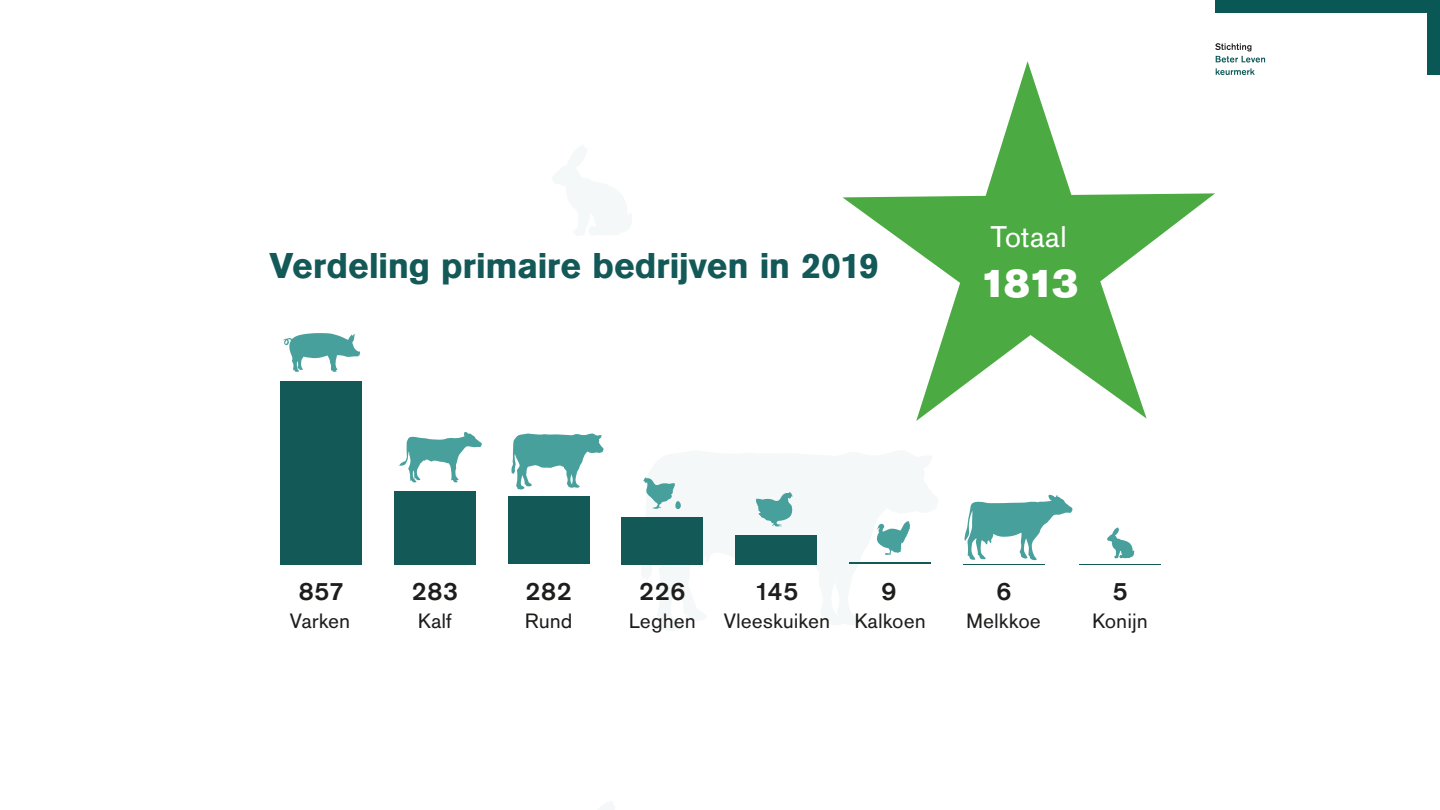
<style>
.page{position:relative;width:1440px;height:810px;background:#fff}
.page>*{position:absolute;margin:0;border:0;box-sizing:border-box;transform-origin:0 0}
.t1{font:900 41.85px "Dierenbescherming Sans";color:#fff}
.t2{font:700 37.5px "Dierenbescherming Sans";color:#135958}
.t3{font:31.35px "Dierenbescherming Sans";color:#fff}
.t4{font:26.1px "Dierenbescherming Sans Demi";color:#1d1d1b}
.t5{font:21.75px "Dierenbescherming Sans";color:#1d1d1b}
</style>
<div class="page">
<svg style="left:641px;top:491px;width:290px;height:74px;fill:#f5f8f8"></svg>
<svg style="left:843px;top:61px;width:372px;height:360px"></svg>
<div style="left:280px;top:381px;width:82px;height:183px;background:#135958"></div>
<div style="left:394px;top:491px;width:82px;height:73px;background:#135958"></div>
<div style="left:508px;top:497px;width:82px;height:67px;background:#135958"></div>
<div style="left:621px;top:517px;width:82px;height:47px;background:#135958"></div>
<div style="left:735px;top:535px;width:82px;height:29px;background:#135958"></div>
<hr style="left:849px;top:563px;width:82px;height:1px;background:#135958">
<hr style="left:1079px;top:564px;width:82px;height:1px;background:#135958">
<hr style="left:963px;top:564px;width:81px;height:1px;background:#135958">
<svg style="left:398px;top:432px;width:84px;height:51px"></svg>
<svg style="left:1107px;top:527px;width:28px;height:31px"></svg>
<svg style="left:511px;top:433px;width:93px;height:57px"></svg>
<svg style="left:283px;top:333px;width:77px;height:39px"></svg>
<svg style="left:756px;top:492px;width:37px;height:35px"></svg>
<svg style="left:643px;top:477px;width:38px;height:32px"></svg>
<svg style="left:875px;top:521px;width:35px;height:34px"></svg>
<svg style="left:965px;top:495px;width:108px;height:65px"></svg>
<div style="left:1215px;top:0;width:225px;height:12px;background:#0a5856"></div>
<div style="left:1427px;top:0;width:13px;height:75px;background:#0a5856"></div>
<svg style="left:1215px;top:43px;width:50px;height:32px"></svg>
<h2 class="t2" style="left:270px;top:237px;width:610px">Verdeling primaire bedrijven in 2019</h2>
<h3 class="t3" style="left:991px;top:213px;width:78px">Totaal</h3>
<h1 class="t1" style="left:980px;top:252px;width:100px">1813</h1>
<p class="t4" style="left:299px;top:572px;width:47px">857</p>
<p class="t4" style="left:411px;top:572px;width:48px">283</p>
<p class="t4" style="left:525px;top:572px;width:48px">282</p>
<p class="t4" style="left:639px;top:572px;width:48px">226</p>
<p class="t4" style="left:754px;top:572px;width:47px">145</p>
<p class="t4" style="left:881px;top:572px;width:17px">9</p>
<p class="t4" style="left:1113px;top:572px;width:17px">5</p>
<p class="t5" style="left:290px;top:605px;width:62px">Varken</p>
<p class="t5" style="left:418px;top:605px;width:36px">Kalf</p>
<p class="t5" style="left:629px;top:605px;width:69px">Leghen</p>
<p class="t5" style="left:724px;top:605px;width:204px">Vleeskuiken Kalkoen</p>
<p class="t5" style="left:1092px;top:605px;width:57px">Konijn</p>
<p class="t4" style="left:996px;top:572px;width:17px">6</p>
<p class="t5" style="left:525px;top:605px;width:49px">Rund</p>
<p class="t5" style="left:966px;top:605px;width:76px">Melkkoe</p>
</div>
